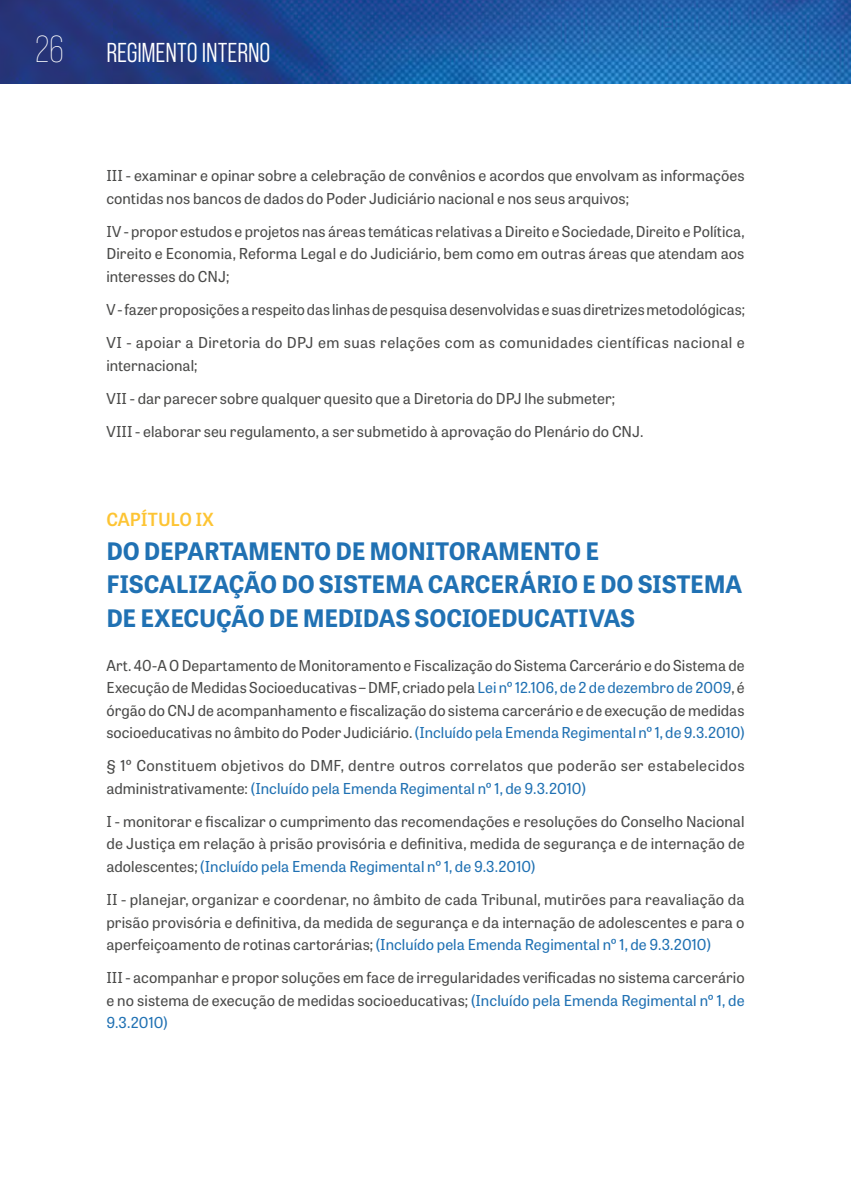
<style>
.page{position:relative;width:851px;height:1191px;background:#fff}
.page>*{position:absolute;margin:0;border:0;box-sizing:border-box;transform-origin:0 0}
.t1{font:27.3px "Bebas Neue Pro Middle";color:#fff}
.t2{font:700 24px/33.6px "Tablet Gothic";letter-spacing:-.01em;color:#2071b3}
.t3{font:600 18px "Tablet Gothic";letter-spacing:-.005em;color:#fdc433}
.t4{font:15px/22.5px "Tablet Gothic";letter-spacing:.005em;color:#4a4a49;text-align:justify}
.t5{font:15px/22.5px "Tablet Gothic";letter-spacing:.025em;color:#4a4a49}
.s1{font-family:"Bebas Neue Pro";font-weight:300;font-size:37.5px}
.s2{color:#2071b3}
</style>
<div class="page">
<img style="left:0;top:0;width:850px;height:84px">
<h1 class="t1" style="left:35px;top:37px;width:237px"><span class="s1">26</span> REGIMENTO INTERNO</h1>
<p class="t4" style="left:106px;top:164px;width:639px">III - examinar e opinar sobre a celebração de convênios e acordos que envolvam as informações contidas nos bancos de dados do Poder Judiciário nacional e nos seus arquivos;</p>
<p class="t4" style="left:106px;top:219px;width:639px">IV - propor estudos e projetos nas áreas temáticas relativas a Direito e Sociedade, Direito e Política, Direito e Economia, Reforma Legal e do Judiciário, bem como em outras áreas que atendam aos interesses do CNJ;</p>
<p class="t4" style="left:106px;top:298px;width:639px">V - fazer proposições a respeito das linhas de pesquisa desenvolvidas e suas diretrizes metodológicas;</p>
<p class="t5" style="left:106px;top:331px;width:639px">VI - apoiar a Diretoria do DPJ em suas relações com as comunidades científicas nacional e internacional;</p>
<p class="t4" style="left:106px;top:386px;width:510px">VII - dar parecer sobre qualquer quesito que a Diretoria do DPJ lhe submeter;</p>
<p class="t4" style="left:106px;top:419px;width:538px">VIII - elaborar seu regulamento, a ser submetido à aprovação do Plenário do CNJ.</p>
<p class="t3" style="left:106px;top:506px;width:109px">CAPÍTULO IX</p>
<h2 class="t2" style="left:106px;top:533px;width:637px">DO DEPARTAMENTO DE MONITORAMENTO E<br>FISCALIZAÇÃO DO SISTEMA CARCERÁRIO E DO SISTEMA<br>DE EXECUÇÃO DE MEDIDAS SOCIOEDUCATIVAS</h2>
<p class="t4" style="left:106px;top:653px;width:639px">Art. 40-A O Departamento de Monitoramento e Fiscalização do Sistema Carcerário e do Sistema de Execução de Medidas Socioeducativas – DMF, criado pela <span class="s2">Lei nº 12.106, de 2 de dezembro de 2009</span>, é órgão do CNJ de acompanhamento e fiscalização do sistema carcerário e de execução de medidas socioeducativas no âmbito do Poder Judiciário. <span class="s2">(Incluído pela Emenda Regimental nº 1, de 9.3.2010)</span></p>
<p class="t4" style="left:106px;top:754px;width:639px">§ 1º Constituem objetivos do DMF, dentre outros correlatos que poderão ser estabelecidos administrativamente: <span class="s2">(Incluído pela Emenda Regimental nº 1, de 9.3.2010)</span></p>
<p class="t4" style="left:106px;top:809px;width:639px">I - monitorar e fiscalizar o cumprimento das recomendações e resoluções do Conselho Nacional de Justiça em relação à prisão provisória e definitiva, medida de segurança e de internação de adolescentes; <span class="s2">(Incluído pela Emenda Regimental nº 1, de 9.3.2010)</span></p>
<p class="t4" style="left:106px;top:887px;width:639px">II - planejar, organizar e coordenar, no âmbito de cada Tribunal, mutirões para reavaliação da prisão provisória e definitiva, da medida de segurança e da internação de adolescentes e para o aperfeiçoamento de rotinas cartorárias; <span class="s2">(Incluído pela Emenda Regimental nº 1, de 9.3.2010)</span></p>
<p class="t4" style="left:106px;top:965px;width:639px">III - acompanhar e propor soluções em face de irregularidades verificadas no sistema carcerário e no sistema de execução de medidas socioeducativas; <span class="s2">(Incluído pela Emenda Regimental nº 1, de 9.3.2010)</span></p>
</div>
